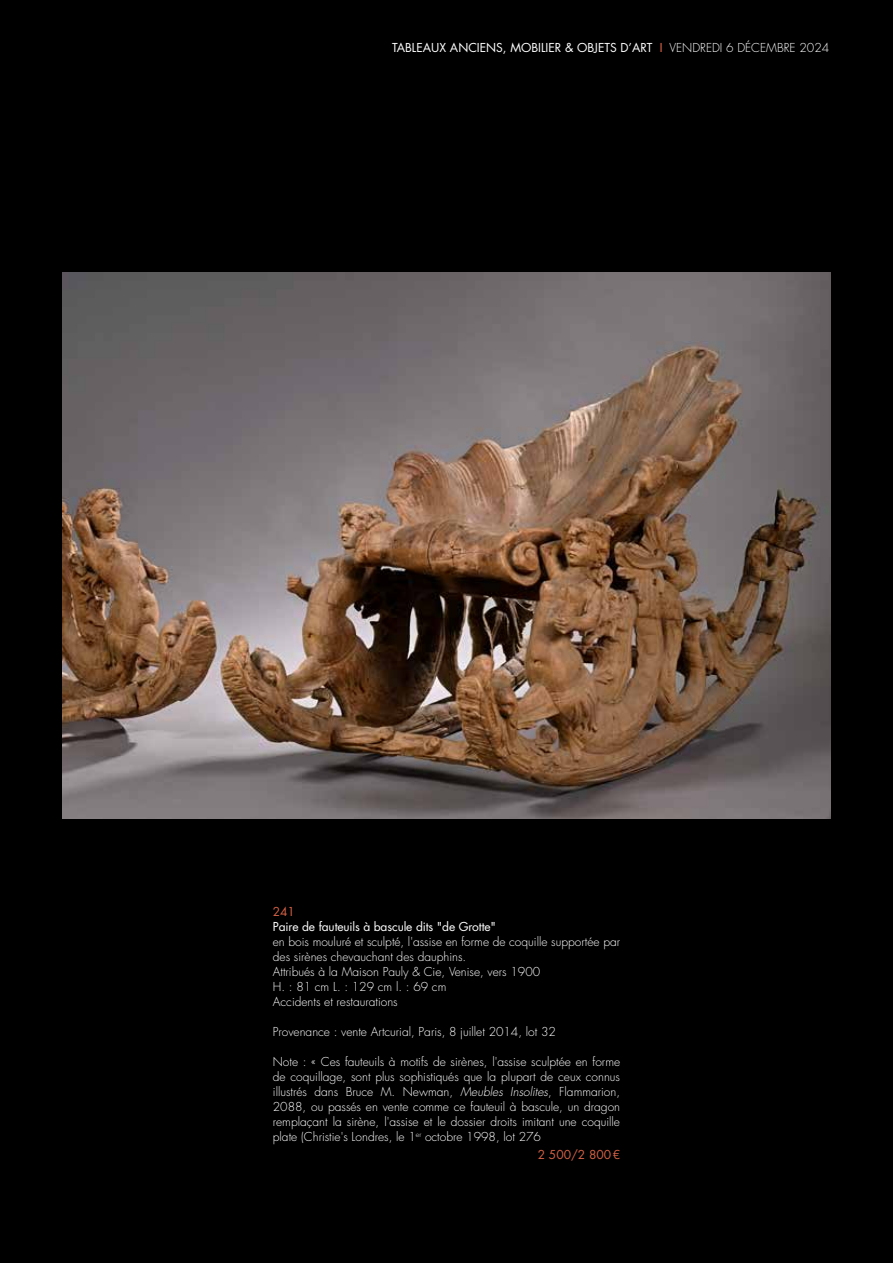
<style>
.page{position:relative;width:893px;height:1263px;background:#000}
.page>*{position:absolute;margin:0;border:0;box-sizing:border-box;transform-origin:0 0}
.t1{font:300 12px/15px "Futura Std";color:#fff}
.t2{font:12px "Futura Std";letter-spacing:-.01em;color:#fff}
.t3{font:12px "Futura Std";color:#d66144}
.s1{font-weight:500;color:#d66144}
.s2{font-weight:300}
.s3{font-style:italic}
</style>
<div class="page">
<img style="left:62px;top:272px;width:769px;height:546px">
<p class="t2" style="left:392px;top:40px;width:439px">TABLEAUX ANCIENS, MOBILIER &amp; OBJETS D’ART <span class="s1">I</span> <span class="s2">VENDREDI 6 DÉCEMBRE 2024</span></p>
<p class="t3" style="left:273px;top:903px;width:24px">241</p>
<p class="t2" style="left:273px;top:918px;width:225px">Paire de fauteuils à bascule dits "de Grotte"</p>
<p class="t1" style="left:273px;top:934px;width:349px">en bois mouluré et sculpté, l'assise en forme de coquille supportée par des sirènes chevauchant des dauphins.<br>Attribués à la Maison Pauly &amp; Cie, Venise, vers 1900<br>H. : 81 cm L. : 129 cm l. : 69 cm<br>Accidents et restaurations</p>
<p class="t1" style="left:273px;top:1024px;width:285px">Provenance : vente Artcurial, Paris, 8 juillet 2014, lot 32</p>
<p class="t1" style="left:273px;top:1054px;width:349px;text-align:justify">Note : « Ces fauteuils à motifs de sirènes, l'assise sculptée en forme de coquillage, sont plus sophistiqués que la plupart de ceux connus illustrés dans Bruce M. Newman, <span class="s3">Meubles Insolites</span>, Flammarion, 2088, ou passés en vente comme ce fauteuil à bascule, un dragon remplaçant la sirène, l'assise et le dossier droits imitant une coquille plate (Christie's Londres, le 1<sup>er</sup> octobre 1998, lot 276</p>
<p class="t3" style="left:538px;top:1146px;width:84px">2 500/2 800€</p>
</div>
